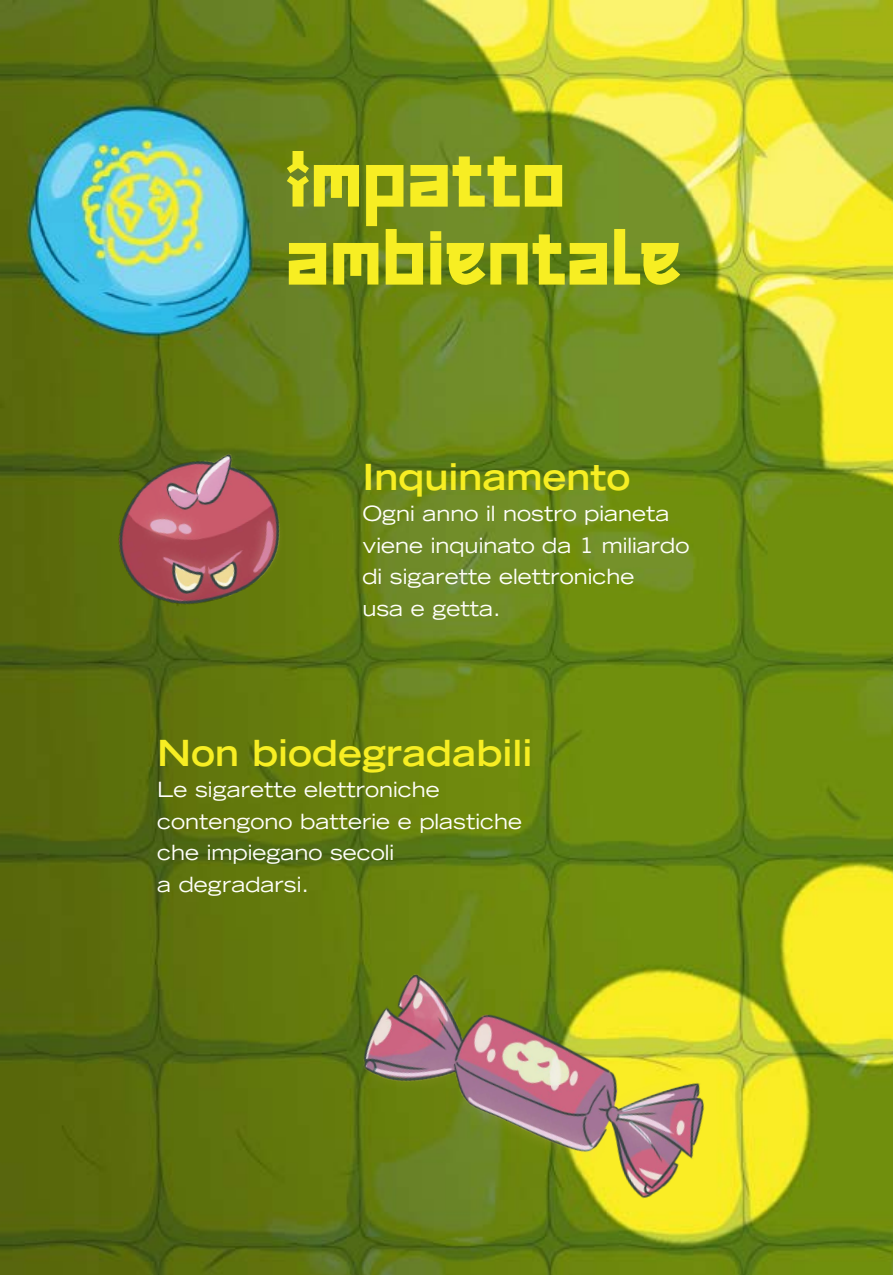
<style>
.page{position:relative;width:893px;height:1275px;background:#fff}
.page>*{position:absolute;margin:0;border:0;box-sizing:border-box;transform-origin:0 0}
.t1{font:79.5px/78px "OREWA Personal Use";color:#f7ee23}
.t2{font:700 expanded 36px "Trade Gothic LT Std";color:#f7ee23}
.t3{font:expanded 21px/31.5px "Trade Gothic LT Std";color:#fffffa}
</style>
<div class="page">
<img style="left:0;top:0;width:892px;height:1275px">
<img style="left:47px;top:375px;width:321px;height:312px">
<img style="left:255px;top:782px;width:637px;height:493px">
<h1 class="t1" style="left:285px;top:132px;width:397px">Impatto ambientale</h1>
<h2 class="t2" style="left:362px;top:453px;width:269px">Inquinamento</h2>
<p class="t3" style="left:362px;top:497px;width:328px">Ogni anno il nostro pianeta viene inquinato da 1 miliardo di sigarette elettroniche<br>usa e getta.</p>
<h2 class="t2" style="left:157px;top:729px;width:376px">Non biodegradabili</h2>
<p class="t3" style="left:157px;top:773px;width:366px">Le sigarette elettroniche contengono batterie e plastiche che impiegano secoli<br>a degradarsi.</p>
</div>
